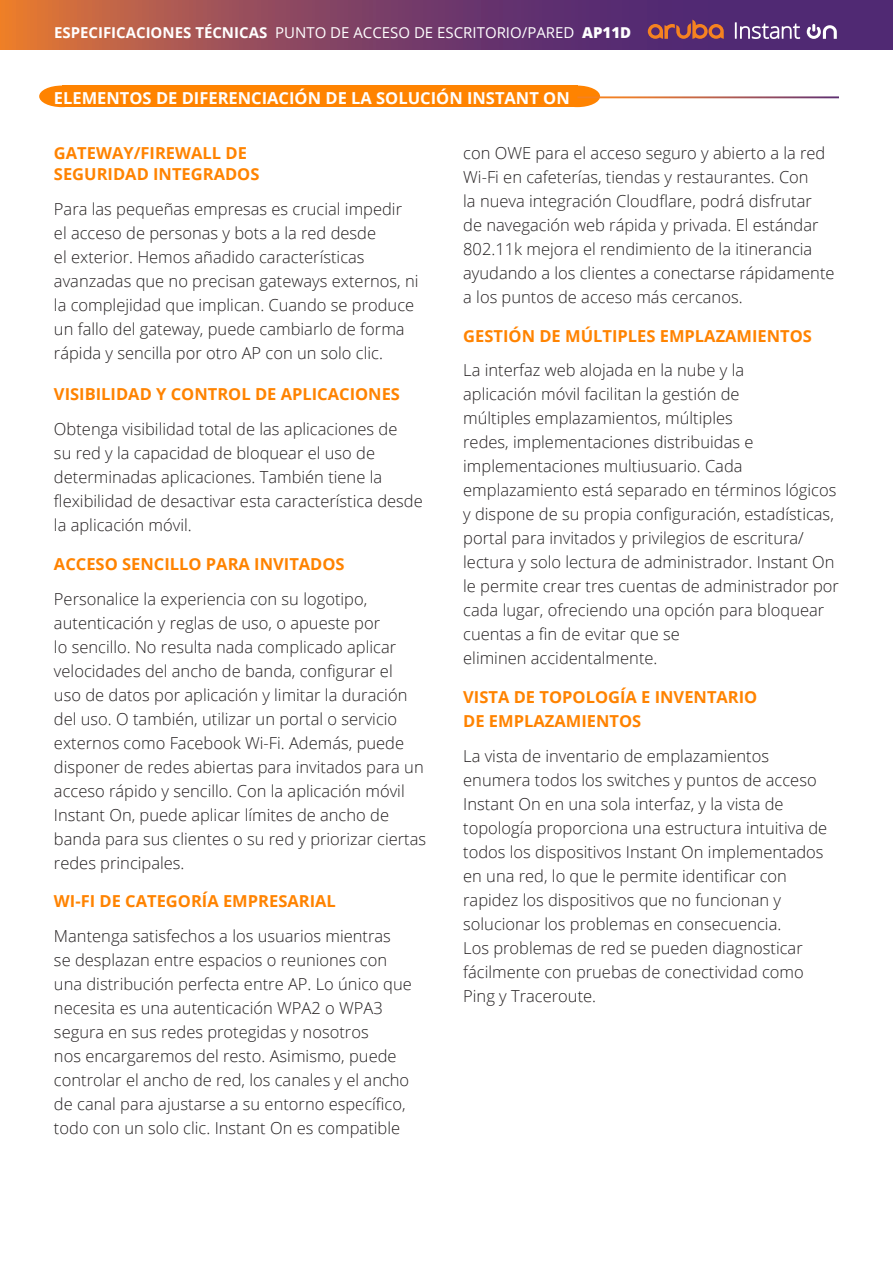
<style>
.page{position:relative;width:893px;height:1263px;background:#fff}
.page>*{position:absolute;margin:0;border:0;box-sizing:border-box;transform-origin:0 0}
.Technical_Specificat{font:300 16.5px/24px "Open Sans";color:#231f20}
.Body__Head_11_14_Bol{font:700 16.5px/24px "Open Sans";color:#ff8300}
.Body__Head_11_14_Bol-2{font:700 16.5px "Open Sans";color:#fff}
.Technical_Specificat-2{font:700 16.5px/21px "Open Sans";color:#ff8300}
.t1{font:15px "Open Sans";color:#fff}
.s1{font-weight:700}
.s2{font-weight:800}
</style>
<div class="page">
<svg style="left:0;top:0;width:893px;height:49px;background:#814261"></svg>
<svg style="left:648px;top:20px;width:76px;height:19px"></svg>
<svg style="left:807px;top:24px;width:30px;height:15px"></svg>
<svg style="left:735px;top:22px;width:65px;height:17px"></svg>
<div style="left:554px;top:86px;width:46px;height:21px;background:#ff8300;border-radius:50%"></div>
<div style="left:39px;top:86px;width:46px;height:21px;background:#ff8300;border-radius:50%"></div>
<div style="left:62px;top:86px;width:515px;height:21px;background:#ff8300"></div>
<hr style="left:577px;top:96px;width:262px;height:2px;background:#fff">
<p class="t1" style="left:54px;top:23px;width:579px"><span class="s1">ESPECIFICACIONES TÉCNICAS</span> PUNTO DE ACCESO DE ESCRITORIO/PARED <span class="s2">AP11D</span></p>
<p class="Body__Head_11_14_Bol-2" style="left:54px;top:86px;width:517px">ELEMENTOS DE DIFERENCIACIÓN DE LA SOLUCIÓN INSTANT ON</p>
<p class="Technical_Specificat-2" style="left:54px;top:142px;width:207px">GATEWAY/FIREWALL DE<br>SEGURIDAD INTEGRADOS</p>
<p class="Technical_Specificat" style="left:54px;top:196px;width:366px">Para las pequeñas empresas es crucial impedir el acceso de personas y bots a la red desde<br>el exterior. Hemos añadido características avanzadas que no precisan gateways externos, ni la complejidad que implican. Cuando se produce un fallo del gateway, puede cambiarlo de forma rápida y sencilla por otro AP con un solo clic.</p>
<p class="Body__Head_11_14_Bol" style="left:54px;top:382px;width:348px">VISIBILIDAD Y CONTROL DE APLICACIONES</p>
<p class="Technical_Specificat" style="left:54px;top:417px;width:370px">Obtenga visibilidad total de las aplicaciones de<br>su red y la capacidad de bloquear el uso de determinadas aplicaciones. También tiene la flexibilidad de desactivar esta característica desde la aplicación móvil.</p>
<p class="Body__Head_11_14_Bol" style="left:54px;top:551px;width:292px">ACCESO SENCILLO PARA INVITADOS</p>
<p class="Technical_Specificat" style="left:54px;top:586px;width:374px">Personalice la experiencia con su logotipo, autenticación y reglas de uso, o apueste por<br>lo sencillo. No resulta nada complicado aplicar velocidades del ancho de banda, configurar el<br>uso de datos por aplicación y limitar la duración del uso. O también, utilizar un portal o servicio externos como Facebook Wi-Fi. Además, puede disponer de redes abiertas para invitados para un acceso rápido y sencillo. Con la aplicación móvil Instant On, puede aplicar límites de ancho de banda para sus clientes o su red y priorizar ciertas redes principales.</p>
<p class="Body__Head_11_14_Bol" style="left:54px;top:889px;width:283px">WI-FI DE CATEGORÍA EMPRESARIAL</p>
<p class="Technical_Specificat" style="left:54px;top:923px;width:359px">Mantenga satisfechos a los usuarios mientras<br>se desplazan entre espacios o reuniones con una distribución perfecta entre AP. Lo único que necesita es una autenticación WPA2 o WPA3 segura en sus redes protegidas y nosotros<br>nos encargaremos del resto. Asimismo, puede controlar el ancho de red, los canales y el ancho de canal para ajustarse a su entorno específico, todo con un solo clic. Instant On es compatible</p>
<p class="Technical_Specificat" style="left:463px;top:141px;width:373px">con OWE para el acceso seguro y abierto a la red Wi-Fi en cafeterías, tiendas y restaurantes. Con<br>la nueva integración Cloudflare, podrá disfrutar de navegación web rápida y privada. El estándar 802.11k mejora el rendimiento de la itinerancia ayudando a los clientes a conectarse rápidamente a los puntos de acceso más cercanos.</p>
<p class="Body__Head_11_14_Bol" style="left:463px;top:323px;width:350px">GESTIÓN DE MÚLTIPLES EMPLAZAMIENTOS</p>
<p class="Technical_Specificat" style="left:463px;top:358px;width:377px">La interfaz web alojada en la nube y la<br>aplicación móvil facilitan la gestión de<br>múltiples emplazamientos, múltiples<br>redes, implementaciones distribuidas e implementaciones multiusuario. Cada emplazamiento está separado en términos lógicos y dispone de su propia configuración, estadísticas, portal para invitados y privilegios de escritura/ lectura y solo lectura de administrador. Instant On le permite crear tres cuentas de administrador por cada lugar, ofreciendo una opción para bloquear cuentas a fin de evitar que se<br>eliminen accidentalmente.</p>
<p class="Body__Head_11_14_Bol" style="left:463px;top:685px;width:296px">VISTA DE TOPOLOGÍA E INVENTARIO<br>DE EMPLAZAMIENTOS</p>
<p class="Technical_Specificat" style="left:463px;top:743px;width:365px">La vista de inventario de emplazamientos enumera todos los switches y puntos de acceso Instant On en una sola interfaz, y la vista de topología proporciona una estructura intuitiva de todos los dispositivos Instant On implementados en una red, lo que le permite identificar con rapidez los dispositivos que no funcionan y solucionar los problemas en consecuencia.<br>Los problemas de red se pueden diagnosticar fácilmente con pruebas de conectividad como Ping y Traceroute.</p>
</div>
